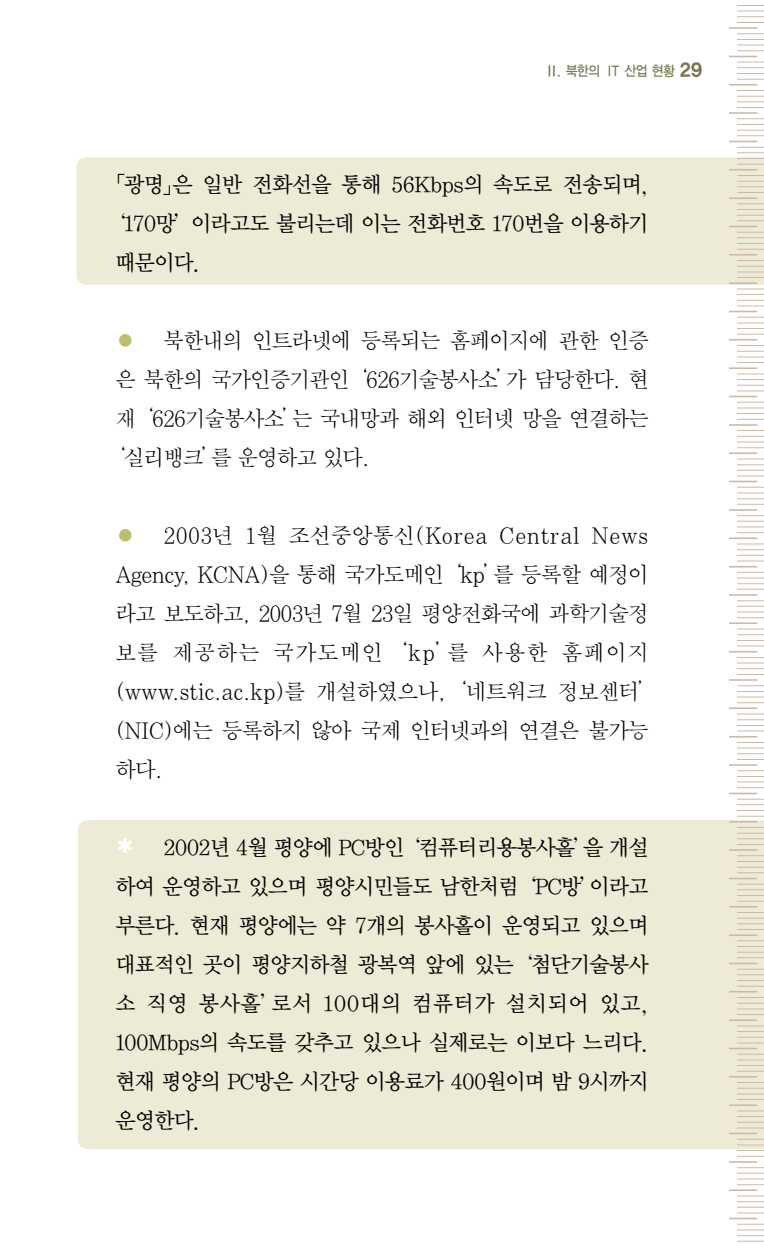
<style>
.page{position:relative;width:764px;height:1246px;background:#fff}
.page>*{position:absolute;margin:0;border:0;box-sizing:border-box;transform-origin:0 0}
.t1{font:22px/39px "Y Mj O13";letter-spacing:-.095em;color:#000;text-align:justify}
.t2{font:22px/39px "SM Amu S";letter-spacing:-.07em;color:#000}
.t3{font:22px "SM Amu S";letter-spacing:-.09em;color:#000}
.t4{font:14px "YGO13";letter-spacing:-.11em;color:#77784f;scale:.9 1}
.s1{font-family:"YGO16";font-size:18px}
.s2{color:#bdbf6e}
</style>
<div class="page">
<div style="left:78px;top:820px;width:686px;height:329px;background:#edebd5"></div>
<svg style="left:118px;top:838px;width:14px;height:15px"></svg>
<div style="left:76px;top:157px;width:688px;height:128px;background:#edebd5"></div>
<svg style="left:737px;top:5px;width:27px;height:1px"></svg>
<hr style="left:737px;top:10px;width:27px;height:2px;background:#ccbaa9">
<svg style="left:737px;top:16px;width:27px;height:7px"></svg>
<hr style="left:729px;top:27px;width:28px;height:2px;background:#ccbaa9">
<svg style="left:737px;top:33px;width:27px;height:7px"></svg>
<hr style="left:737px;top:44px;width:27px;height:2px;background:#ccbaa9">
<svg style="left:729px;top:50px;width:35px;height:30px"></svg>
<hr style="left:729px;top:84px;width:28px;height:2px;background:#ccbaa9">
<svg style="left:737px;top:90px;width:27px;height:18px"></svg>
<hr style="left:729px;top:112px;width:28px;height:2px;background:#ccbaa9">
<svg style="left:729px;top:118px;width:35px;height:47px"></svg>
<hr style="left:729px;top:169px;width:28px;height:2px;background:#ccbaa9">
<svg style="left:737px;top:175px;width:27px;height:18px"></svg>
<hr style="left:729px;top:197px;width:28px;height:2px;background:#ccbaa9">
<svg style="left:729px;top:203px;width:35px;height:47px"></svg>
<hr style="left:729px;top:254px;width:28px;height:2px;background:#ccbaa9">
<svg style="left:737px;top:260px;width:27px;height:18px"></svg>
<hr style="left:729px;top:282px;width:28px;height:2px;background:#ccbaa9">
<hr style="left:737px;top:288px;width:27px;height:2px;background:#ccbaa9">
<svg style="left:729px;top:294px;width:35px;height:24px"></svg>
<hr style="left:737px;top:322px;width:27px;height:2px;background:#ccbaa9">
<svg style="left:737px;top:328px;width:27px;height:7px"></svg>
<hr style="left:729px;top:339px;width:28px;height:2px;background:#ccbaa9">
<svg style="left:737px;top:345px;width:27px;height:7px"></svg>
<hr style="left:737px;top:356px;width:27px;height:2px;background:#ccbaa9">
<svg style="left:737px;top:362px;width:27px;height:1px"></svg>
<hr style="left:729px;top:367px;width:28px;height:2px;background:#ccbaa9">
<svg style="left:737px;top:374px;width:27px;height:12px"></svg>
<hr style="left:737px;top:390px;width:27px;height:2px;background:#ccbaa9">
<svg style="left:729px;top:396px;width:35px;height:24px"></svg>
<hr style="left:729px;top:424px;width:28px;height:2px;background:#ccbaa9">
<svg style="left:737px;top:430px;width:27px;height:18px"></svg>
<hr style="left:729px;top:452px;width:28px;height:2px;background:#ccbaa9">
<hr style="left:737px;top:458px;width:27px;height:2px;background:#ccbaa9">
<svg style="left:729px;top:464px;width:35px;height:24px"></svg>
<hr style="left:737px;top:492px;width:27px;height:2px;background:#ccbaa9">
<svg style="left:737px;top:498px;width:27px;height:7px"></svg>
<hr style="left:729px;top:509px;width:28px;height:2px;background:#ccbaa9">
<svg style="left:737px;top:515px;width:27px;height:7px"></svg>
<hr style="left:737px;top:526px;width:27px;height:2px;background:#ccbaa9">
<svg style="left:737px;top:532px;width:27px;height:1px"></svg>
<hr style="left:729px;top:537px;width:28px;height:2px;background:#ccbaa9">
<svg style="left:737px;top:544px;width:27px;height:12px"></svg>
<hr style="left:737px;top:560px;width:27px;height:2px;background:#ccbaa9">
<hr style="left:729px;top:566px;width:28px;height:2px;background:#ccbaa9">
<svg style="left:737px;top:572px;width:27px;height:18px"></svg>
<hr style="left:729px;top:594px;width:28px;height:2px;background:#ccbaa9">
<svg style="left:737px;top:600px;width:27px;height:18px"></svg>
<hr style="left:729px;top:622px;width:28px;height:2px;background:#ccbaa9">
<hr style="left:737px;top:628px;width:27px;height:2px;background:#ccbaa9">
<svg style="left:737px;top:634px;width:27px;height:13px"></svg>
<hr style="left:729px;top:651px;width:28px;height:2px;background:#ccbaa9">
<svg style="left:737px;top:657px;width:27px;height:1px"></svg>
<hr style="left:737px;top:662px;width:27px;height:2px;background:#ccbaa9">
<svg style="left:737px;top:668px;width:27px;height:7px"></svg>
<hr style="left:729px;top:679px;width:28px;height:2px;background:#ccbaa9">
<svg style="left:737px;top:685px;width:27px;height:7px"></svg>
<hr style="left:737px;top:696px;width:27px;height:2px;background:#ccbaa9">
<svg style="left:737px;top:702px;width:27px;height:1px"></svg>
<hr style="left:729px;top:707px;width:28px;height:2px;background:#ccbaa9">
<svg style="left:737px;top:714px;width:27px;height:12px"></svg>
<hr style="left:737px;top:730px;width:27px;height:2px;background:#ccbaa9">
<hr style="left:729px;top:736px;width:28px;height:2px;background:#ccbaa9">
<svg style="left:737px;top:742px;width:27px;height:18px"></svg>
<hr style="left:729px;top:764px;width:28px;height:2px;background:#ccbaa9">
<svg style="left:729px;top:770px;width:35px;height:47px"></svg>
<hr style="left:729px;top:821px;width:28px;height:2px;background:#ccbaa9">
<svg style="left:737px;top:827px;width:27px;height:18px"></svg>
<hr style="left:729px;top:849px;width:28px;height:2px;background:#ccbaa9">
<svg style="left:729px;top:855px;width:35px;height:47px"></svg>
<hr style="left:729px;top:906px;width:28px;height:2px;background:#ccbaa9">
<svg style="left:737px;top:912px;width:27px;height:18px"></svg>
<hr style="left:729px;top:934px;width:28px;height:2px;background:#ccbaa9">
<svg style="left:729px;top:940px;width:35px;height:47px"></svg>
<hr style="left:729px;top:991px;width:28px;height:2px;background:#ccbaa9">
<svg style="left:737px;top:997px;width:27px;height:7px"></svg>
<hr style="left:737px;top:1008px;width:27px;height:2px;background:#ccbaa9">
<svg style="left:737px;top:1014px;width:27px;height:1px"></svg>
<hr style="left:729px;top:1019px;width:28px;height:2px;background:#ccbaa9">
<svg style="left:737px;top:1026px;width:27px;height:12px"></svg>
<hr style="left:737px;top:1042px;width:27px;height:2px;background:#ccbaa9">
<svg style="left:729px;top:1048px;width:35px;height:24px"></svg>
<hr style="left:729px;top:1076px;width:28px;height:2px;background:#ccbaa9">
<svg style="left:737px;top:1082px;width:27px;height:18px"></svg>
<hr style="left:729px;top:1104px;width:28px;height:2px;background:#ccbaa9">
<hr style="left:737px;top:1110px;width:27px;height:2px;background:#ccbaa9">
<svg style="left:729px;top:1116px;width:35px;height:24px"></svg>
<hr style="left:737px;top:1144px;width:27px;height:2px;background:#ccbaa9">
<svg style="left:737px;top:1150px;width:27px;height:7px"></svg>
<hr style="left:729px;top:1161px;width:28px;height:2px;background:#ccbaa9">
<svg style="left:737px;top:1167px;width:27px;height:7px"></svg>
<hr style="left:737px;top:1178px;width:27px;height:2px;background:#ccbaa9">
<svg style="left:737px;top:1184px;width:27px;height:1px"></svg>
<hr style="left:729px;top:1189px;width:28px;height:2px;background:#ccbaa9">
<svg style="left:737px;top:1196px;width:27px;height:12px"></svg>
<hr style="left:737px;top:1212px;width:27px;height:2px;background:#ccbaa9">
<svg style="left:729px;top:1218px;width:35px;height:24px"></svg>
<p class="t4" style="left:546px;top:64px;width:176px">Ⅱ. 북한의 IT 산업 현황 <span class="s1">29</span></p>
<p class="t1" style="left:104px;top:167px;width:547px">「광명」은 일반 전화선을 통해 56Kbps의 속도로 전송되며,</p>
<p class="t1" style="left:104px;top:206px;width:547px">‘170망’이라고도 불리는데 이는 전화번호 170번을 이용하기</p>
<p class="t1" style="left:115px;top:245px;width:88px">때문이다.</p>
<p class="t3" style="left:115px;top:331px;width:536px"><span class="s2">●</span> 북한내의 인트라넷에 등록되는 홈페이지에 관한 인증</p>
<p class="t3" style="left:115px;top:370px;width:536px">은 북한의 국가인증기관인‘626기술봉사소’가 담당한다. 현</p>
<p class="t3" style="left:115px;top:409px;width:536px">재‘626기술봉사소’는 국내망과 해외 인터넷 망을 연결하는</p>
<p class="t3" style="left:104px;top:448px;width:268px">‘실리뱅크’를 운영하고 있다.</p>
<p class="t2" style="left:115px;top:518px;width:547px"><span class="s2">●</span> 2003년 1월 조선중앙통신(Korea Central News<br>Agency, KCNA)을 통해 국가도메인‘kp’를 등록할 예정이 라고 보도하고, 2003년 7월 23일 평양전화국에 과학기술정 보를 제공하는 국가도메인‘kp’를 사용한 홈페이지 (www.stic.ac.kp)를 개설하였으나, ‘네트워크 정보센터’ (NIC)에는 등록하지 않아 국제 인터넷과의 연결은 불가능 하다.</p>
<p class="t1" style="left:115px;top:830px;width:536px;text-indent:48px">2002년 4월 평양에 PC방인‘컴퓨터리용봉사홀’을 개설 하여 운영하고 있으며 평양시민들도 남한처럼‘PC방’이라고 부른다. 현재 평양에는 약 7개의 봉사홀이 운영되고 있으며 대표적인 곳이 평양지하철 광복역 앞에 있는‘첨단기술봉사 소 직영 봉사홀’로서 100대의 컴퓨터가 설치되어 있고, 100Mbps의 속도를 갖추고 있으나 실제로는 이보다 느리다. 현재 평양의 PC방은 시간당 이용료가 400원이며 밤 9시까지 운영한다.</p>
</div>
